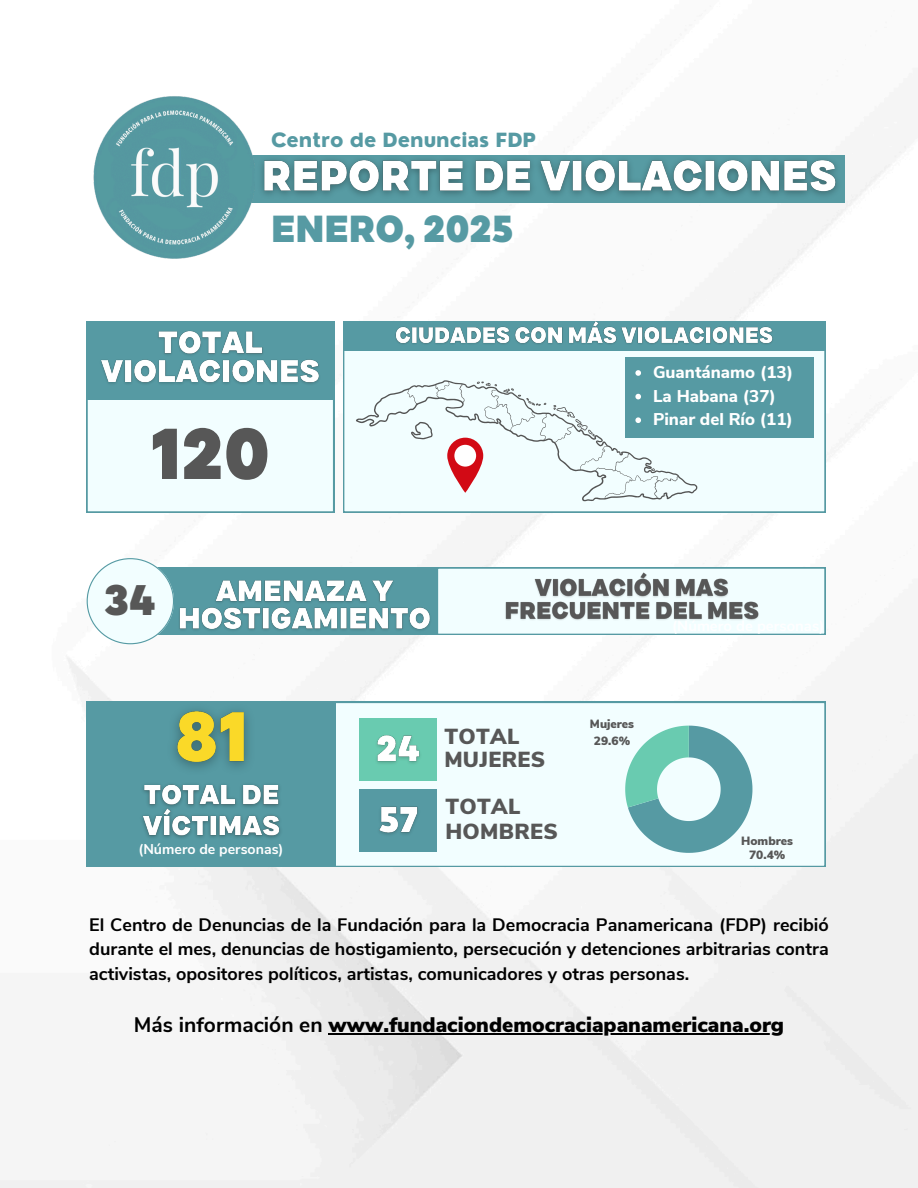
<style>
.page{position:relative;width:918px;height:1188px;background:#fff}
.page>*{position:absolute;margin:0;border:0;box-sizing:border-box;transform-origin:0 0}
.t1{font:71.85px "Gersy";color:#575757}
.t2{font:42.75px "Gersy";color:#575757}
.t3{font:37.65px "Gersy";color:#569aa3}
.t4{font:900 21.75px/24.5px "Nunito Sans";letter-spacing:.015em;color:#575757}
.t5{font:900 21px "Nunito Sans";color:#010101}
.t6{font:800 19.05px "Nourd";color:#569aa3}
.t7{font:700 18px/24.8px "Nunito Sans";color:#010101;text-align:justify}
.t8{font:800 16.95px "Nunito Sans";color:#fff}
.t9{font:700 14.1px "Nunito Sans";color:#fff}
.t10{font:900 12px/14.4px "Nunito Sans";color:#575757;text-align:center}
.s1{font-weight:700}
</style>
<div class="page">
<img style="left:0;top:145px;width:918px;height:1043px">
<img style="left:254px;top:150px;width:594px;height:54px">
<img style="left:87px;top:96px;width:167px;height:168px">
<div style="left:87px;top:400px;width:247px;height:112px;background:#f2feff"></div>
<div style="left:87px;top:321px;width:247px;height:79px;background:#569aa3"></div>
<img style="left:101px;top:331px;width:218px;height:53px">
<svg style="left:437px;top:568px;width:388px;height:67px"></svg>
<div style="left:343px;top:351px;width:482px;height:161px;background:#f2feff"></div>
<div style="left:626px;top:357px;width:188px;height:81px;background:#569aa3"></div>
<div style="left:343px;top:321px;width:482px;height:30px;background:#569aa3"></div>
<hr style="left:328px;top:1034px;width:456px;height:1px;background:#010101">
<svg style="left:355px;top:370px;width:342px;height:131px"></svg>
<img style="left:391px;top:318px;width:387px;height:26px">
<div style="left:145px;top:568px;width:292px;height:67px;background:#569aa3"></div>
<svg style="left:87px;top:558px;width:87px;height:86px"></svg>
<img style="left:179px;top:580px;width:251px;height:50px">
<div style="left:336px;top:702px;width:489px;height:165px;background:#f2feff"></div>
<div style="left:87px;top:701px;width:249px;height:166px;background:#569aa3"></div>
<div style="left:359px;top:718px;width:78px;height:63px;background:#69cbb0"></div>
<div style="left:359px;top:789px;width:78px;height:63px;background:#569aa3"></div>
<svg style="left:625px;top:726px;width:127px;height:127px"></svg>
<img style="left:377px;top:735px;width:43px;height:29px">
<img style="left:379px;top:806px;width:39px;height:29px">
<img style="left:159px;top:696px;width:103px;height:73px">
<img style="left:142px;top:784px;width:139px;height:54px">
<img style="left:502px;top:568px;width:262px;height:56px">
<h3 class="t6" style="left:271px;top:128px;width:267px">Centro de Denuncias FDP</h3>
<p class="t3" style="left:271px;top:213px;width:244px">ENERO, 2025</p>
<p class="t1" style="left:151px;top:423px;width:121px">120</p>
<p class="t2" style="left:105px;top:582px;width:52px">34</p>
<h6 class="t9" style="left:138px;top:839px;width:147px">(Número de personas)</h6>
<p class="t8" style="left:653px;top:361px;width:142px">Guantánamo (13)</p>
<p class="t8" style="left:653px;top:385px;width:124px">La Habana (37)</p>
<p class="t8" style="left:653px;top:408px;width:141px">Pinar del Río (11)</p>
<p class="t10" style="left:590px;top:717px;width:46px">Mujeres</p>
<p class="t4" style="left:444px;top:724px;width:77px">TOTAL</p>
<p class="t10" style="left:594px;top:733px;width:38px">29.6%</p>
<p class="t4" style="left:444px;top:748px;width:102px">MUJERES</p>
<h6 class="t4" style="left:445px;top:795px;width:114px">TOTAL<br>HOMBRES</h6>
<p class="t10" style="left:741px;top:833px;width:53px">Hombres<br>70.4%</p>
<h1 class="t7" style="left:89px;top:912px;width:741px">El Centro de Denuncias de la Fundación para la Democracia Panamericana (FDP) recibió durante el mes, denuncias de hostigamiento, persecución y detenciones arbitrarias contra activistas, opositores políticos, artistas, comunicadores y otras personas.</h1>
<p class="t5" style="left:134px;top:1011px;width:652px"><span class="s1">Más información en</span> www.fundaciondemocraciapanamericana.org</p>
</div>
